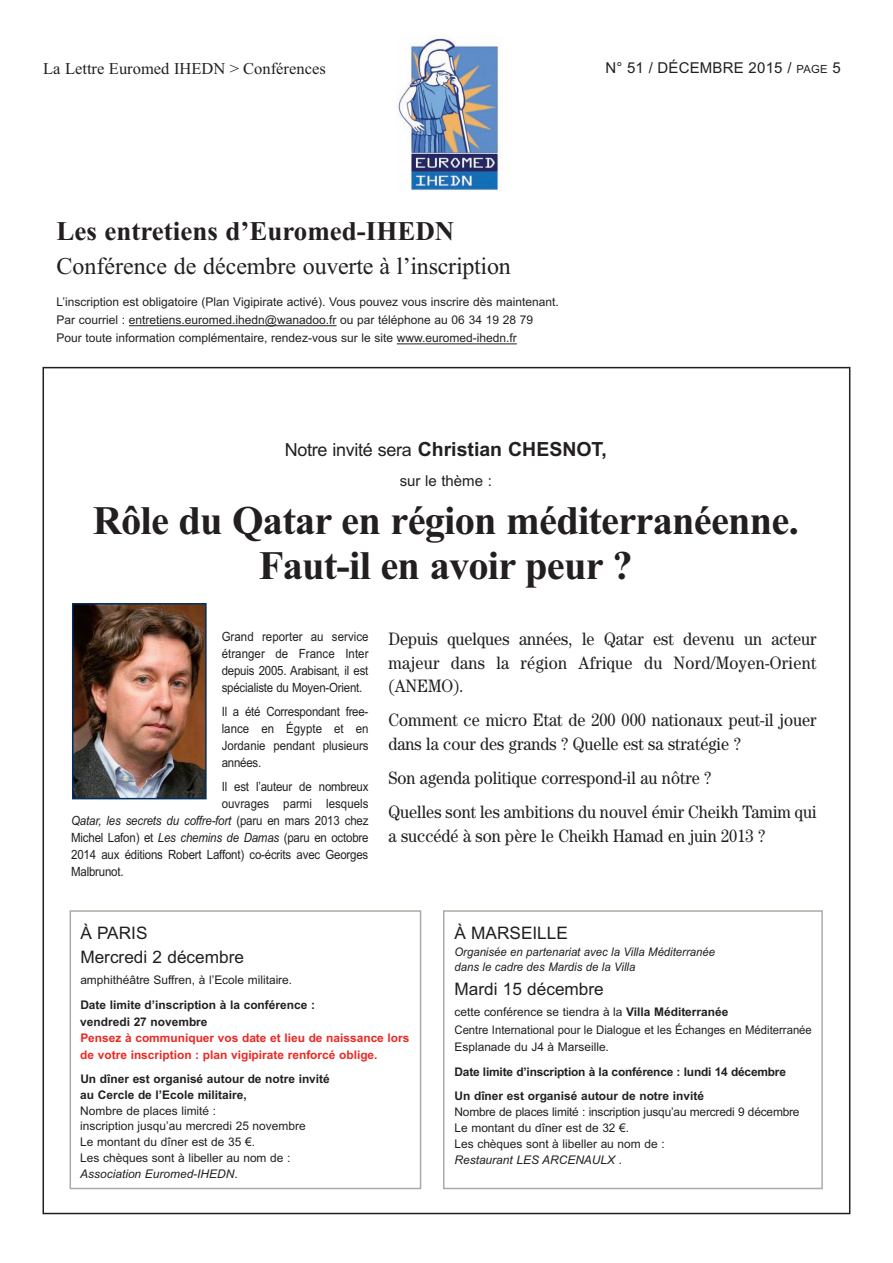
<style>
.page{position:relative;width:893px;height:1263px;background:#fff}
.page>*{position:absolute;margin:0;border:0;box-sizing:border-box;transform-origin:0 0}
.t1{font:700 40.5px/45px "Times New Roman";letter-spacing:-.02em;color:#231f20;text-align:center}
.t2{font:700 27px "Times New Roman";color:#231f20}
.t3{font:24px "Times New Roman";color:#231f20}
.t4{font:700 19.5px "Arial";color:#231f20}
.t5{font:18px/23.5px "Century";color:#231f20;scale:.9 1}
.t6{font:17.25px/23.9px "Arial";color:#231f20}
.t7{font:16.5px "Times New Roman";color:#231f20}
.t8{font:15px "Arial";letter-spacing:.01em;color:#231f20}
.t9{font:12.75px/17.1px "Arial";letter-spacing:-.015em;color:#231f20;text-align:justify;scale:.9 1}
.t10{font:italic 12.75px "Arial";letter-spacing:-.015em;color:#231f20;scale:.9 1}
.t11{font:12.75px "Arial";letter-spacing:.005em;color:#231f20;scale:.9 1}
.t12{font:12px/18.1px "Arial";color:#231f20}
.t13{font:11.85px/15.9px "Arial";color:#231f20}
.t14{font:700 11.85px/16.5px "Arial";color:#231f20}
.t15{font:700 11.85px/16.5px "Arial";color:#ea2924}
.t16{font:italic 11.85px/15px "Arial";color:#231f20;scale:.95 1}
.s1{font-size:11.25px}
.s2{font-weight:400;font-size:18px}
.s3{font-style:normal}
.s4{font-style:italic}
.s5{font-weight:700}
</style>
<div class="page">
<img style="left:398px;top:36px;width:103px;height:154px">
<hr style="left:129px;top:325px;width:208px;height:1px;background:#231f20">
<hr style="left:397px;top:343px;width:120px;height:1px;background:#231f20">
<div style="left:70px;top:910px;width:351px;height:279px;border:2px solid #a6aea4"></div>
<div style="left:443px;top:910px;width:380px;height:279px;border:2px solid #a6aea4"></div>
<img style="left:75px;top:606px;width:129px;height:190px">
<div style="left:72px;top:603px;width:135px;height:196px;border:2px solid #002e5e"></div>
<h3 class="t7" style="left:43px;top:58px;width:284px">La Lettre Euromed IHEDN &gt; Conférences</h3>
<p class="t8" style="left:606px;top:59px;width:237px">N° 51 / DÉCEMBRE 2015 / <span class="s1">PAGE</span> 5</p>
<h2 class="t2" style="left:57px;top:215px;width:399px">Les entretiens d’Euromed-IhEDn</h2>
<h3 class="t3" style="left:57px;top:252px;width:456px">Conférence de décembre ouverte à l’inscription</h3>
<p class="t12" style="left:57px;top:293px;width:504px">L’inscription est obligatoire (Plan Vigipirate activé). Vous pouvez vous inscrire dès maintenant.<br>Par courriel : entretiens.euromed.ihedn@wanadoo.fr ou par téléphone au 06 34 19 28 79<br>Pour toute information complémentaire, rendez-vous sur le site www.euromed-ihedn.fr</p>
<h3 class="t4" style="left:285px;top:438px;width:323px"><span class="s2">Notre invité sera</span> Christian CHeSnot,</h3>
<p class="t8" style="left:400px;top:472px;width:94px">sur le thème :</p>
<h1 class="t1" style="left:93px;top:497px;width:708px">Rôle du Qatar en région méditerranéenne.<br>Faut-il en avoir peur ?</h1>
<p class="t9" style="left:222px;top:628px;width:165px">Grand reporter au service étranger de France Inter depuis 2005. Arabisant, il est spécialiste du Moyen-Orient.</p>
<p class="t9" style="left:222px;top:703px;width:165px">Il a été Correspondant free&shy;lance en Égypte et en Jordanie pendant plusieurs années.</p>
<p class="t9" style="left:222px;top:778px;width:165px">Il est l’auteur de nombreux</p>
<p class="t11" style="left:222px;top:796px;width:165px">ouvrages parmi lesquels</p>
<p class="t10" style="left:71px;top:813px;width:332px">Qatar, les secrets du coffre-fort <span class="s3">(paru en mars 2013 chez</span></p>
<p class="t9" style="left:71px;top:829px;width:332px">Michel Lafon) et <span class="s4">Les chemins de Damas</span> (paru en octobre</p>
<p class="t9" style="left:71px;top:846px;width:332px">2014 aux éditions Robert Laffont) co-écrits avec Georges</p>
<p class="t9" style="left:71px;top:863px;width:60px">Malbrunot.</p>
<h3 class="t5" style="left:388px;top:629px;width:477px;text-align:justify">Depuis quelques années, le Qatar est devenu un acteur majeur dans la région Afrique du Nord/Moyen-Orient (ANEMO).</h3>
<h3 class="t5" style="left:388px;top:710px;width:477px">Comment ce micro Etat de 200 000 nationaux peut-il jouer dans la cour des grands ? Quelle est sa stratégie ?</h3>
<h3 class="t5" style="left:388px;top:762px;width:477px;line-height:34.2px">Son agenda politique correspond-il au nôtre ?<br>Quelles sont les ambitions du nouvel émir Cheikh Tamim qui</h3>
<h3 class="t5" style="left:388px;top:825px;width:420px">a succédé à son père le Cheikh Hamad en juin 2013 ?</h3>
<h3 class="t6" style="left:80px;top:921px;width:165px">à PARIS<br>Mercredi 2 décembre</h3>
<p class="t13" style="left:80px;top:972px;width:213px">amphithéâtre Suffren, à l’Ecole militaire.</p>
<p class="t14" style="left:80px;top:997px;width:236px">date limite d’inscription à la conférence : vendredi 27 novembre</p>
<p class="t15" style="left:80px;top:1030px;width:331px">pensez à communiquer vos date et lieu de naissance lors de votre inscription : plan vigipirate renforcé oblige.</p>
<p class="t14" style="left:80px;top:1071px;width:251px;line-height:15.9px">un dîner est organisé autour de notre invité au Cercle de l’ecole militaire,</p>
<p class="t13" style="left:80px;top:1102px;width:227px">Nombre de places limité :<br>inscription jusqu’au mercredi 25 novembre<br>Le montant du dîner est de 35 €.<br>Les chèques sont à libeller au nom de :<br><span class="s4">Association Euromed-IHEDN</span>.</p>
<h3 class="t6" style="left:454px;top:921px;width:115px">à MARSEILLE</h3>
<p class="t16" style="left:454px;top:944px;width:276px">Organisée en partenariat avec la Villa Méditerranée dans le cadre des Mardis de la Villa</p>
<h3 class="t6" style="left:454px;top:977px;width:151px">Mardi 15 décembre</h3>
<p class="t13" style="left:454px;top:1004px;width:359px;line-height:17.2px">cette conférence se tiendra à la <span class="s5">Villa Méditerranée<br></span>Centre International pour le Dialogue et les Échanges en Méditerranée<br>Esplanade du J4 à Marseille.</p>
<p class="t14" style="left:454px;top:1060px;width:333px;line-height:24px">date limite d’inscription à la conférence : lundi 14 décembre un dîner est organisé autour de notre invité</p>
<p class="t13" style="left:454px;top:1104px;width:347px">Nombre de places limité : inscription jusqu’au mercredi 9 décembre Le montant du dîner est de 32 €.<br>Les chèques sont à libeller au nom de :<br><span class="s4">Restaurant LES ARCENAULX</span> .</p>
</div>
